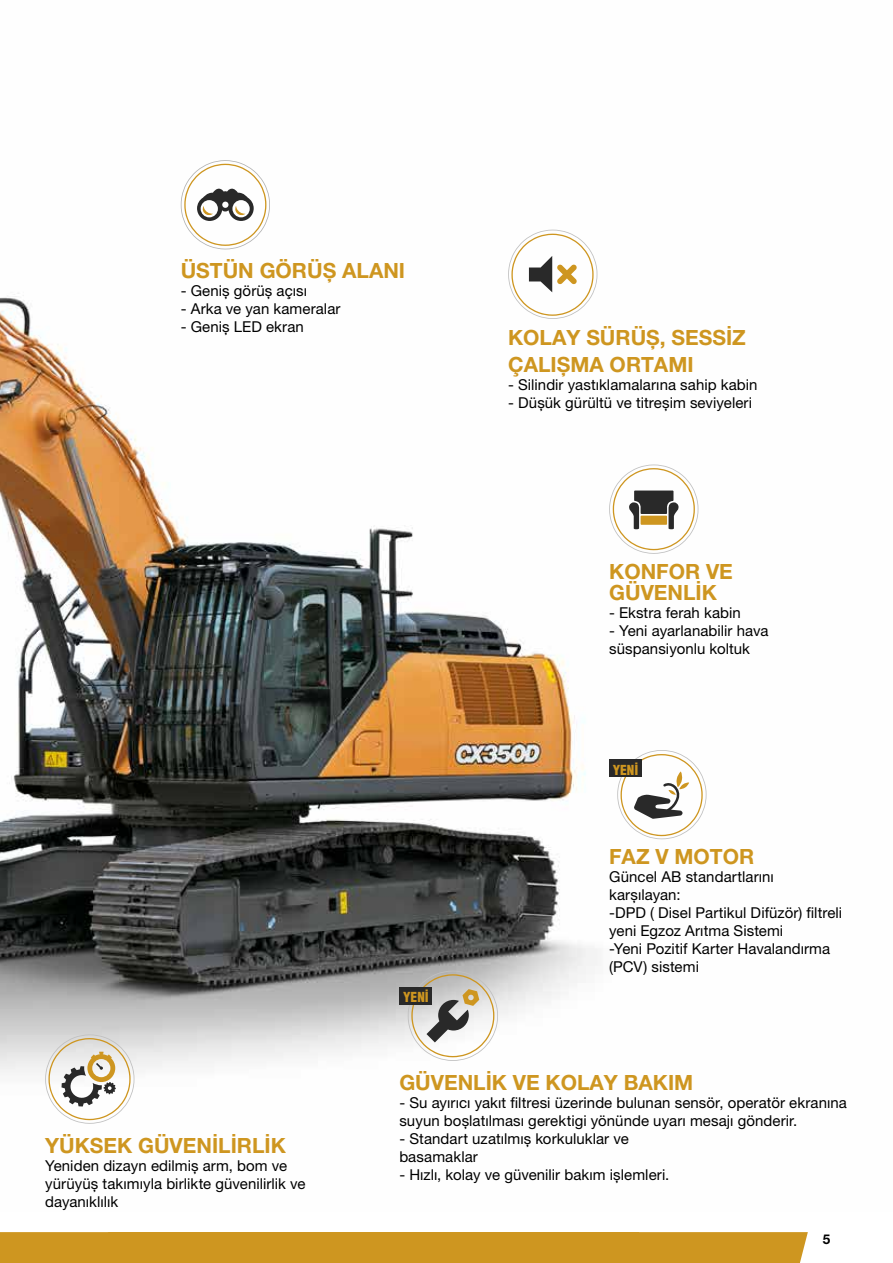
<style>
.page{position:relative;width:893px;height:1263px;background:#fff}
.page>*{position:absolute;margin:0;border:0;box-sizing:border-box;transform-origin:0 0}
.t1{font:700 21px/21px "Helvetica Neue LT Pro";color:#ce9620}
.t2{font:15px/18px "Helvetica Neue LT Pro";letter-spacing:.005em;color:#000}
.t3{font:900 condensed 13.5px "Helvetica Tr";color:#ce9620}
.t4{font:700 13.5px "Helvetica Neue LT Std";color:#000}
</style>
<div class="page">
<div style="left:0;top:1232px;width:808px;height:31px;background:#ce9620"></div>
<img style="left:0;top:201px;width:707px;height:884px">
<svg style="left:609px;top:464px;width:89px;height:90px"></svg>
<svg style="left:508px;top:230px;width:89px;height:89px"></svg>
<svg style="left:181px;top:160px;width:89px;height:89px"></svg>
<svg style="left:45px;top:1034px;width:89px;height:90px"></svg>
<svg style="left:617px;top:750px;width:89px;height:89px"></svg>
<div style="left:609px;top:759px;width:32px;height:18px;background:#292929"></div>
<svg style="left:408px;top:971px;width:90px;height:90px"></svg>
<div style="left:400px;top:987px;width:32px;height:17px;background:#292929"></div>
<h1 class="t1" style="left:181px;top:260px;width:226px">ÜSTÜN GÖRÜŞ ALANI</h1>
<p class="t2" style="left:181px;top:282px;width:128px">- Geniş görüş açısı</p>
<p class="t2" style="left:181px;top:300px;width:161px">- Arka ve yan kameralar</p>
<p class="t2" style="left:181px;top:318px;width:125px">- Geniş LED ekran</p>
<p class="t3" style="left:403px;top:988px;width:27px">YENİ</p>
<h1 class="t1" style="left:508px;top:323px;width:239px;line-height:27px">KOLAY SÜRÜŞ, SESSİZ<br>ÇALIŞMA ORTAMI</h1>
<p class="t2" style="left:508px;top:375px;width:251px">- Silindir yastıklamalarına sahip kabin</p>
<p class="t2" style="left:508px;top:393px;width:245px">- Düşük gürültü ve titreşim seviyeleri</p>
<h1 class="t1" style="left:609px;top:561px;width:125px">KONFOR VE<br>GÜVENLİK</h1>
<p class="t2" style="left:609px;top:604px;width:133px">- Ekstra ferah kabin</p>
<p class="t2" style="left:609px;top:622px;width:161px">- Yeni ayarlanabilir hava süspansiyonlu koltuk</p>
<p class="t3" style="left:613px;top:761px;width:27px">YENİ</p>
<h1 class="t1" style="left:609px;top:846px;width:147px">FAZ V MOTOR</h1>
<p class="t2" style="left:609px;top:868px;width:235px">Güncel AB standartlarını karşılayan:<br>-DPD ( Disel Partikul Difüzör) filtreli yeni Egzoz Arıtma Sistemi<br>-Yeni Pozitif Karter Havalandırma (PCV) sistemi</p>
<h1 class="t1" style="left:45px;top:1134px;width:242px">YÜKSEK GÜVENİLİRLİK</h1>
<p class="t2" style="left:45px;top:1156px;width:262px">Yeniden dizayn edilmiş arm, bom ve yürüyüş takımıyla birlikte güvenilirlik ve dayanıklılık</p>
<h1 class="t1" style="left:399px;top:1071px;width:295px">GÜVENLİK VE KOLAY BAKIM</h1>
<p class="t2" style="left:399px;top:1093px;width:449px">- Su ayırıcı yakıt filtresi üzerinde bulunan sensör, operatör ekranına suyun boşlatılması gerektigi yönünde uyarı mesajı gönderir.</p>
<p class="t2" style="left:399px;top:1129px;width:231px">- Standart uzatılmış korkuluklar ve basamaklar</p>
<p class="t2" style="left:399px;top:1165px;width:272px">- Hızlı, kolay ve güvenilir bakım işlemleri.</p>
<p class="t4" style="left:823px;top:1230px;width:9px">5</p>
</div>
